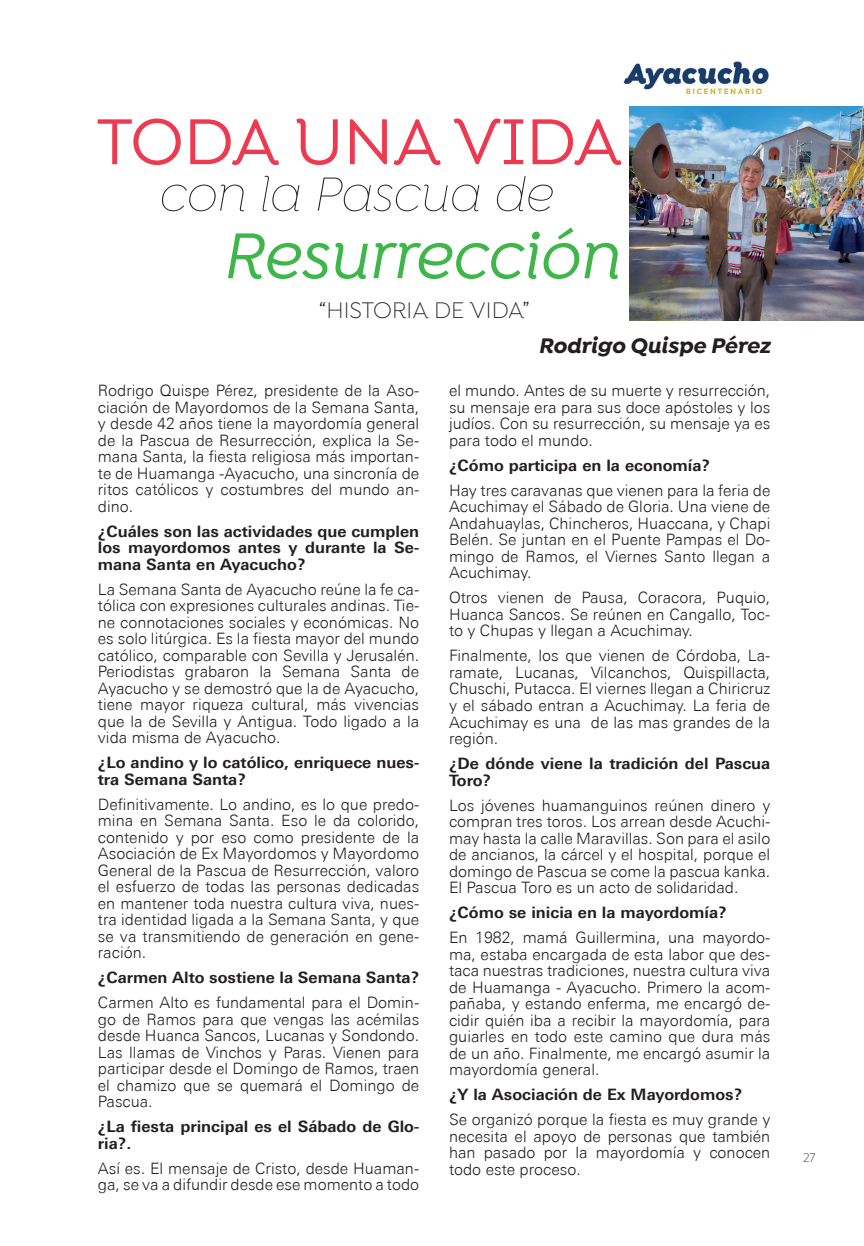
<style>
.page{position:relative;width:864px;height:1246px;background:#fff}
.page>*{position:absolute;margin:0;border:0;box-sizing:border-box;transform-origin:0 0}
.t1{font:italic 500 69px "Isidora Alt";color:#3eb649}
.t2{font:500 69px "Isidora Alt";color:#ee3a51}
.t3{font:italic 100 51px "Isidora Alt";color:#231f20}
.t4{font:300 24px "Isidora";color:#231f20}
.t5{font:italic 700 22.5px "Isidora";color:#231f20}
.t6{font:300 15.75px/16.5px "Univers Next Pro";color:#231f20;text-align:justify}
.t7{font:700 15.75px/16.5px "Univers Next Pro";color:#231f20}
.t8{font:300 13.5px "Isidora Soft";color:#231f20}
</style>
<div class="page">
<img style="left:623px;top:62px;width:146px;height:31px">
<img style="left:629px;top:106px;width:234px;height:214px">
<h1 class="t2" style="left:97px;top:103px;width:526px">TODA UNA VIDA</h1>
<h2 class="t3" style="left:157px;top:167px;width:395px">con la Pascua de</h2>
<h1 class="t1" style="left:222px;top:217px;width:399px">Resurrección</h1>
<h3 class="t4" style="left:318px;top:297px;width:212px">“HISTORIA DE VIDA”</h3>
<h3 class="t5" style="left:538px;top:332px;width:233px">Rodrigo Quispe Pérez</h3>
<p class="t6" style="left:98px;top:382px;width:323px">Rodrigo Quispe Pérez, presidente de la Aso&shy;ciación de Mayordomos de la Semana Santa, y desde 42 años tiene la mayordomía general de la Pascua de Resurrección, explica la Se&shy;mana Santa, la fiesta religiosa más importan&shy;te de Huamanga -Ayacucho, una sincronía de ritos católicos y costumbres del mundo an&shy;dino.</p>
<p class="t7" style="left:98px;top:523px;width:323px;text-align:justify">¿Cuáles son las actividades que cumplen los mayordomos antes y durante la Se&shy;mana Santa en Ayacucho?</p>
<p class="t6" style="left:98px;top:581px;width:323px">La Semana Santa de Ayacucho reúne la fe ca&shy;tólica con expresiones culturales andinas. Tie&shy;ne connotaciones sociales y económicas. No es solo litúrgica. Es la fiesta mayor del mundo católico, comparable con Sevilla y Jerusalén.<br>Periodistas grabaron la Semana Santa de Ayacucho y se demostró que la de Ayacucho, tiene mayor riqueza cultural, más vivencias que la de Sevilla y Antigua. Todo ligado a la vida misma de Ayacucho.</p>
<p class="t7" style="left:98px;top:754px;width:323px">¿Lo andino y lo católico, enriquece nues&shy;tra Semana Santa?</p>
<p class="t6" style="left:98px;top:796px;width:323px">Definitivamente. Lo andino, es lo que predo&shy;mina en Semana Santa. Eso le da colorido, contenido y por eso como presidente de la Asociación de Ex Mayordomos y Mayordomo General de la Pascua de Resurrección, valoro el esfuerzo de todas las personas dedicadas en mantener toda nuestra cultura viva, nues&shy;tra identidad ligada a la Semana Santa, y que se va transmitiendo de generación en gene&shy;ración.</p>
<p class="t7" style="left:98px;top:969px;width:323px">¿Carmen Alto sostiene la Semana Santa?</p>
<p class="t6" style="left:98px;top:994px;width:323px">Carmen Alto es fundamental para el Domin&shy;go de Ramos para que vengas las acémilas desde Huanca Sancos, Lucanas y Sondondo.<br>Las llamas de Vinchos y Paras. Vienen para participar desde el Domingo de Ramos, traen el chamizo que se quemará el Domingo de Pascua.</p>
<p class="t7" style="left:98px;top:1118px;width:323px">¿La fiesta principal es el Sábado de Glo&shy;ria?.</p>
<p class="t6" style="left:98px;top:1160px;width:323px">Así es. El mensaje de Cristo, desde Huaman&shy;ga, se va a difundir desde ese momento a todo</p>
<p class="t6" style="left:449px;top:382px;width:323px">el mundo. Antes de su muerte y resurrección, su mensaje era para sus doce apóstoles y los judíos. Con su resurrección, su mensaje ya es para todo el mundo.</p>
<p class="t7" style="left:449px;top:457px;width:262px">¿Cómo participa en la economía?</p>
<p class="t6" style="left:449px;top:482px;width:323px">Hay tres caravanas que vienen para la feria de Acuchimay el Sábado de Gloria. Una viene de Andahuaylas, Chincheros, Huaccana, y Chapi Belén. Se juntan en el Puente Pampas el Do&shy;mingo de Ramos, el Viernes Santo llegan a Acuchimay.</p>
<p class="t6" style="left:449px;top:589px;width:323px">Otros vienen de Pausa, Coracora, Puquio, Huanca Sancos. Se reúnen en Cangallo, Toc&shy;to y Chupas y llegan a Acuchimay.</p>
<p class="t6" style="left:449px;top:647px;width:323px">Finalmente, los que vienen de Córdoba, La&shy;ramate, Lucanas, Vilcanchos, Quispillacta, Chuschi, Putacca. El viernes llegan a Chiricruz y el sábado entran a Acuchimay. La feria de Acuchimay es una de las mas grandes de la región.</p>
<p class="t7" style="left:449px;top:755px;width:323px">¿De dónde viene la tradición del Pascua<br>Toro?</p>
<p class="t6" style="left:449px;top:797px;width:323px">Los jóvenes huamanguinos reúnen dinero y compran tres toros. Los arrean desde Acuchi&shy;may hasta la calle Maravillas. Son para el asilo de ancianos, la cárcel y el hospital, porque el domingo de Pascua se come la pascua kanka.<br>El Pascua Toro es un acto de solidaridad.</p>
<p class="t7" style="left:449px;top:904px;width:279px">¿Cómo se inicia en la mayordomía?</p>
<p class="t6" style="left:449px;top:929px;width:323px">En 1982, mamá Guillermina, una mayordo&shy;ma, estaba encargada de esta labor que des&shy;taca nuestras tradiciones, nuestra cultura viva de Huamanga - Ayacucho. Primero la acom&shy;pañaba, y estando enferma, me encargó de&shy;cidir quién iba a recibir la mayordomía, para guiarles en todo este camino que dura más de un año. Finalmente, me encargó asumir la mayordomía general.</p>
<p class="t7" style="left:449px;top:1086px;width:294px">¿Y la Asociación de Ex Mayordomos?</p>
<p class="t6" style="left:449px;top:1111px;width:323px">Se organizó porque la fiesta es muy grande y necesita el apoyo de personas que también han pasado por la mayordomía y conocen todo este proceso.</p>
<p class="t8" style="left:802px;top:1150px;width:14px">27</p>
</div>
